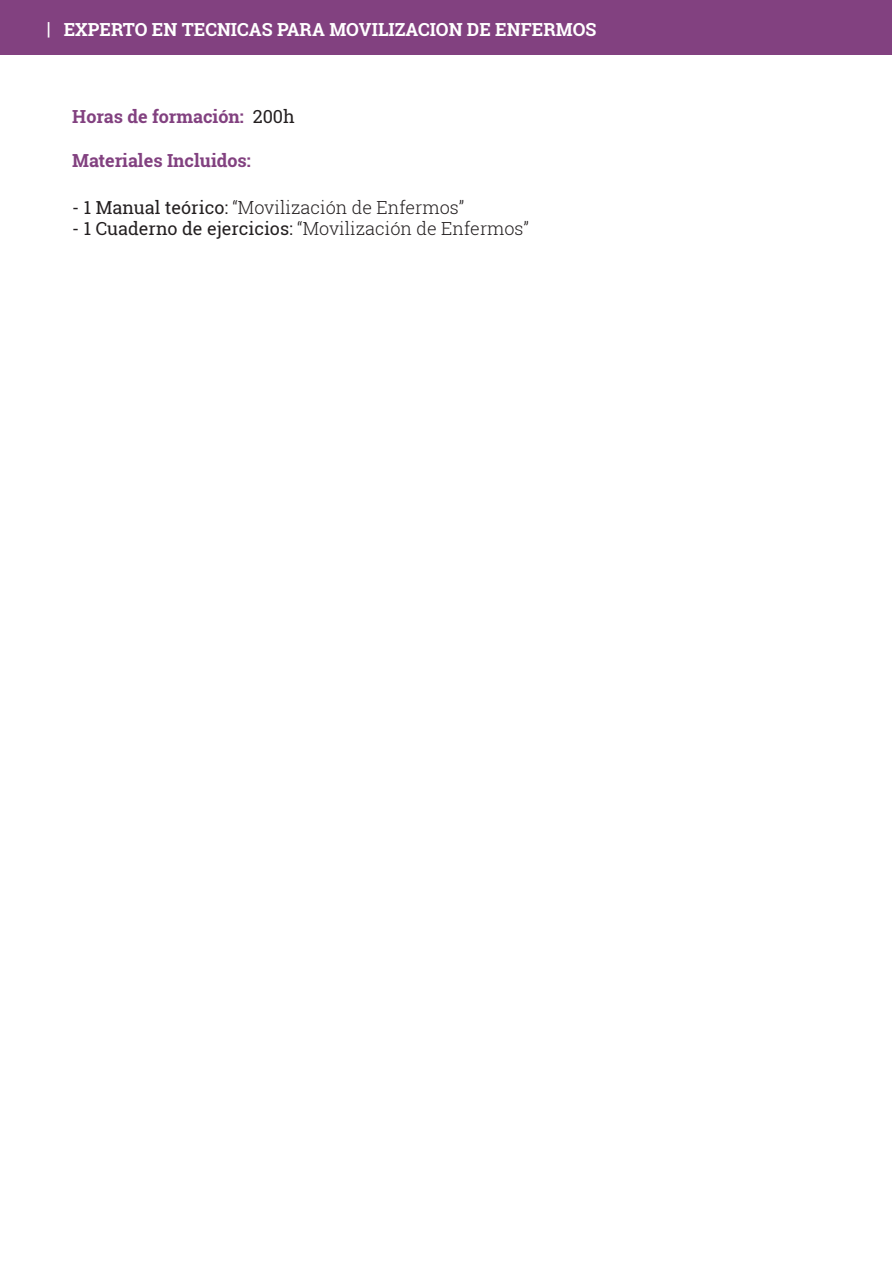
<style>
.page{position:relative;width:893px;height:1263px;background:#fff}
.page>*{position:absolute;margin:0;border:0;box-sizing:border-box;transform-origin:0 0}
.t1{font:300 18px "Roboto Slab";color:#231f20}
.t2{font:700 18px "Roboto Slab";color:#fff}
.t3{font:700 18px "Roboto Slab";color:#824180}
.s1{font-weight:400;color:#231f20}
.s2{font-weight:400}
</style>
<div class="page">
<div style="left:1px;top:0;width:891px;height:54px;background:#824180"></div>
<p class="t2" style="left:47px;top:18px;width:551px">| EXPERTO EN TECNICAS PARA MOVILIZACION DE ENFERMOS</p>
<p class="t3" style="left:72px;top:104px;width:224px">Horas de formación: <span class="s1">200h</span></p>
<p class="t3" style="left:72px;top:148px;width:180px">Materiales Incluidos:</p>
<p class="t1" style="left:72px;top:195px;width:393px"><span class="s2">- 1 Manual teórico:</span> “Movilización de Enfermos”</p>
<p class="t1" style="left:72px;top:216px;width:458px"><span class="s2">- 1 Cuaderno de ejercicios:</span> “Movilización de Enfermos”</p>
</div>
